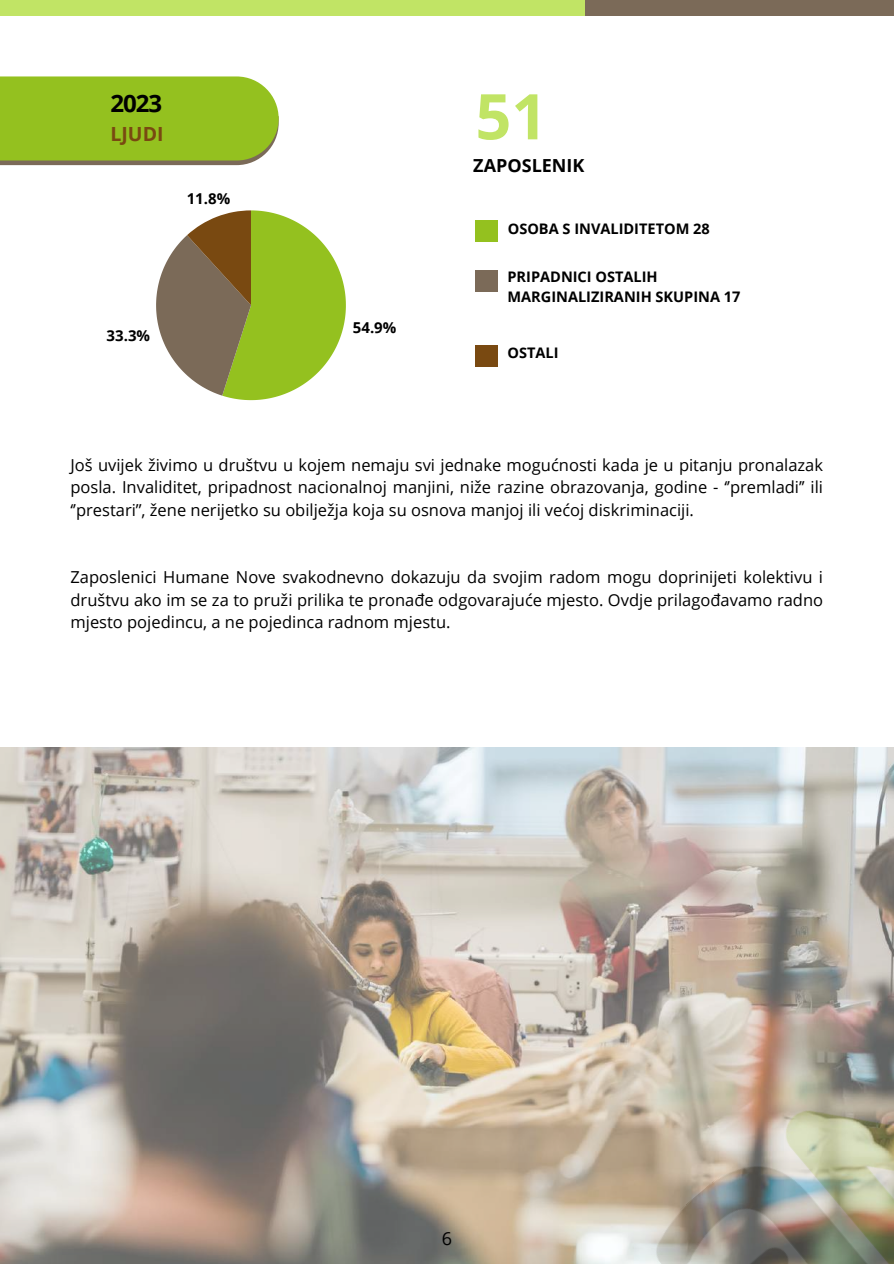
<style>
.page{position:relative;width:894px;height:1264px;background:#fff}
.page>*{position:absolute;margin:0;border:0;box-sizing:border-box;transform-origin:0 0}
.t1{font:700 63px "Open Sans";color:#c1e465}
.t2{font:700 24px "Open Sans";color:#000}
.t3{font:700 19.5px "Open Sans";color:#794911}
.t4{font:700 18px "Open Sans";color:#000}
.t5{font:18px "Open Sans";color:#000}
.t6{font:16.5px/22.5px "Open Sans";color:#000;text-align:justify}
.t7{font:700 15px "Open Sans";color:#000}
.t8{font:700 14.55px/20.2px "Open Sans";color:#000}
</style>
<div class="page">
<div style="left:584px;top:0;width:309px;height:15px;background:#7b6a58"></div>
<div style="left:0;top:0;width:584px;height:15px;background:#c1e465"></div>
<svg style="left:0;top:76px;width:278px;height:89px;background:#96be29"></svg>
<svg style="left:156px;top:210px;width:190px;height:190px"></svg>
<div style="left:475px;top:221px;width:23px;height:21px;background:#94c11f"></div>
<div style="left:475px;top:270px;width:23px;height:22px;background:#7b6a58"></div>
<div style="left:475px;top:345px;width:23px;height:21px;background:#794911"></div>
<img style="left:0;top:747px;width:893px;height:516px">
<h2 class="t2" style="left:110px;top:86px;width:53px">2023</h2>
<p class="t3" style="left:110px;top:120px;width:55px">LJUDI</p>
<p class="t7" style="left:187px;top:188px;width:45px">11.8%</p>
<p class="t7" style="left:107px;top:325px;width:45px">33.3%</p>
<p class="t7" style="left:353px;top:317px;width:45px">54.9%</p>
<h1 class="t1" style="left:475px;top:72px;width:73px">51</h1>
<p class="t4" style="left:473px;top:153px;width:113px">ZAPOSLENIK</p>
<p class="t8" style="left:507px;top:218px;width:203px">OSOBA S INVALIDITETOM 28</p>
<p class="t8" style="left:507px;top:266px;width:234px">PRIPADNICI OSTALIH<br>MARGINALIZIRANIH SKUPINA 17</p>
<p class="t8" style="left:507px;top:342px;width:53px">OSTALI</p>
<p class="t6" style="left:70px;top:453px;width:754px">Još uvijek živimo u društvu u kojem nemaju svi jednake mogućnosti kada je u pitanju pronalazak posla. Invaliditet, pripadnost nacionalnoj manjini, niže razine obrazovanja, godine - ‘’premladi’’ ili ‘’prestari’’, žene nerijetko su obilježja koja su osnova manjoj ili većoj diskriminaciji.</p>
<p class="t6" style="left:70px;top:565px;width:754px">Zaposlenici Humane Nove svakodnevno dokazuju da svojim radom mogu doprinijeti kolektivu i društvu ako im se za to pruži prilika te pronađe odgovarajuće mjesto. Ovdje prilagođavamo radno mjesto pojedincu, a ne pojedinca radnom mjestu.</p>
<p class="t5" style="left:441px;top:1226px;width:12px">6</p>
</div>
